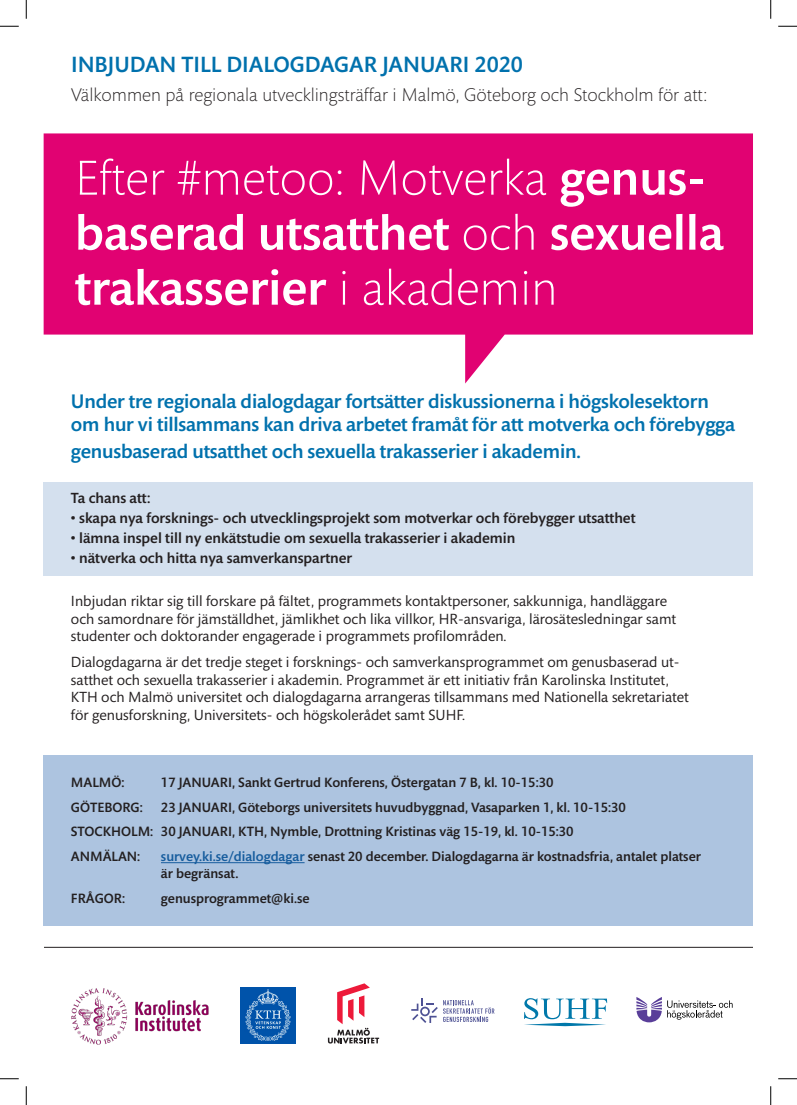
<style>
.page{position:relative;width:797px;height:1105px;background:#fff}
.page>*{position:absolute;margin:0;border:0;box-sizing:border-box;transform-origin:0 0}
.t1{font:500 50px/55px "Mundo Sans Std";color:#fff}
.t2{font:500 22.5px "Mundo Sans Std";color:#0071ad}
.t3{font:500 20px/23.8px "Mundo Sans Std";letter-spacing:-.01em;color:#0071ad}
.t4{font:300 18.75px "Mundo Sans Std";color:#231f20}
.t5{font:15px/17.5px "Mundo Sans Std";color:#231f20}
.t6{font:500 15px "Mundo Sans Std";color:#231f20}
.t7{font:500 13.75px/24.6px "Mundo Sans Std";color:#231f20}
.s1{font-weight:300}
.s2{color:#175d9e}
</style>
<div class="page">
<div style="left:44px;top:482px;width:709px;height:93px;background:#d4e0ee"></div>
<img style="left:240px;top:987px;width:56px;height:56px">
<svg style="left:524px;top:998px;width:83px;height:28px"></svg>
<svg style="left:636px;top:997px;width:96px;height:25px"></svg>
<img style="left:71px;top:988px;width:137px;height:57px">
<svg style="left:328px;top:983px;width:51px;height:60px"></svg>
<svg style="left:44px;top:133px;width:709px;height:250px;fill:#e10272"></svg>
<div style="left:44px;top:755px;width:709px;height:170px;background:#adc4e0"></div>
<hr style="left:161px;top:862px;width:143px;height:1px;background:#175d9e">
<hr style="left:44px;top:947px;width:709px;height:1px;background:#231f20">
<svg style="left:411px;top:998px;width:83px;height:25px"></svg>
<svg style="left:0;top:25px;width:19px;height:2px"></svg>
<svg style="left:778px;top:25px;width:19px;height:2px"></svg>
<svg style="left:0;top:1078px;width:19px;height:1px"></svg>
<svg style="left:778px;top:1078px;width:19px;height:1px"></svg>
<svg style="left:25px;top:0;width:2px;height:19px"></svg>
<svg style="left:25px;top:1086px;width:2px;height:19px"></svg>
<svg style="left:770px;top:0;width:1px;height:19px"></svg>
<svg style="left:770px;top:1086px;width:1px;height:19px"></svg>
<h2 class="t2" style="left:71px;top:52px;width:453px">INBJUDAN TILL DIALOGDAGAR JANUARI 2020</h2>
<p class="t4" style="left:71px;top:85px;width:637px">Välkommen på regionala utvecklingsträffar i Malmö, Göteborg och Stockholm för att:</p>
<h1 class="t1" style="left:75px;top:152px;width:650px"><span class="s1">Efter #metoo: Motverka</span> genus&shy;baserad utsatthet <span class="s1">och</span> sexuella trakasserier <span class="s1">i akademin</span></h1>
<h3 class="t3" style="left:71px;top:389px;width:666px">Under tre regionala dialogdagar fortsätter diskussionerna i högskolesektorn om hur vi tillsammans kan driva arbetet framåt för att motverka och förebygga</h3>
<h3 class="t3" style="left:71px;top:439px;width:511px">genusbaserad utsatthet och sexuella trakasserier i akademin.</h3>
<p class="t6" style="left:71px;top:490px;width:81px">Ta chans att:</p>
<p class="t6" style="left:71px;top:510px;width:566px">• skapa nya forsknings- och utvecklingsprojekt som motverkar och förebygger utsatthet</p>
<p class="t6" style="left:71px;top:530px;width:446px">• lämna inspel till ny enkätstudie om sexuella trakasserier i akademin</p>
<p class="t6" style="left:71px;top:550px;width:283px">• nätverka och hitta nya samverkanspartner</p>
<p class="t5" style="left:71px;top:593px;width:607px">Inbjudan riktar sig till forskare på fältet, programmets kontaktpersoner, sakkunniga, handläggare och samordnare för jämställdhet, jämlikhet och lika villkor, HR-ansvariga, lärosätesledningar samt studenter och doktorander engagerade i programmets profilområden.</p>
<p class="t5" style="left:71px;top:654px;width:619px">Dialogdagarna är det tredje steget i forsknings- och samverkansprogrammet om genusbaserad ut&shy;satthet och sexuella trakasserier i akademin. Programmet är ett initiativ från Karolinska Institutet, KTH och Malmö universitet och dialogdagarna arrangeras tillsammans med Nationella sekretariatet för genusforskning, Universitets- och högskolerådet samt SUHF.</p>
<p class="t7" style="left:71px;top:770px;width:55px">MALMÖ:</p>
<p class="t7" style="left:161px;top:770px;width:394px">17 JANUARI, Sankt Gertrud Konferens, Östergatan 7 B, kl. 10-15:30</p>
<p class="t7" style="left:71px;top:795px;width:73px">GÖTEBORG:</p>
<p class="t7" style="left:71px;top:795px;width:556px;text-indent:90px">23 JANUARI, Göteborgs universitets huvudbyggnad, Vasaparken 1, kl. 10-15:30<br>STOCKHOLM: 30 JANUARI, KTH, Nymble, Drottning Kristinas väg 15-19, kl. 10-15:30<br>ANMÄLAN:</p>
<p class="t7" style="left:161px;top:848px;width:541px;line-height:17.5px"><span class="s2">survey.ki.se/dialogdagar</span> senast 20 december. Dialogdagarna är kostnadsfria, antalet platser är begränsat.</p>
<p class="t7" style="left:71px;top:886px;width:56px">FRÅGOR:</p>
<p class="t7" style="left:161px;top:886px;width:150px">genusprogrammet@ki.se</p>
</div>
